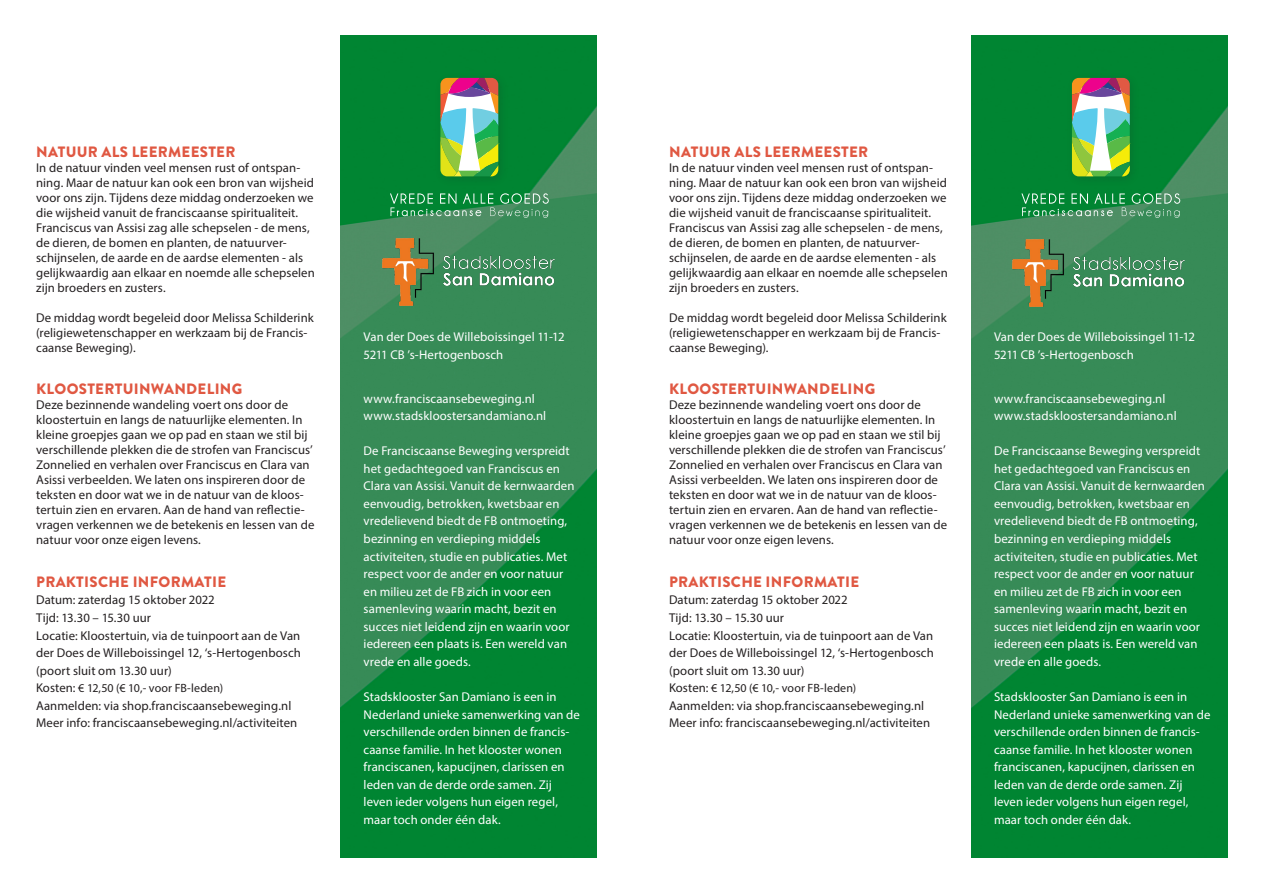
<style>
.page{position:relative;width:1263px;height:893px;background:#fff}
.page>*{position:absolute;margin:0;border:0;box-sizing:border-box;transform-origin:0 0}
.Body_default{font:900 15px "Brandon Grotesque";letter-spacing:.02em;color:#e05842}
.Subtitle__all_caps{font:900 15px "Brandon Grotesque";letter-spacing:.02em;color:#e05842}
.Body_default-2{font:12.75px/15px "Myriad Pro";letter-spacing:.01em;color:#231f20}
.Body_default-3{font:12.75px/17.5px "Myriad Pro";letter-spacing:.01em;color:#fff}
.Body_default-4{font:12px "Myriad Pro";letter-spacing:.01em;color:#231f20}
.s1{font-size:12.75px}
</style>
<div class="page">
<img style="left:341px;top:35px;width:256px;height:823px">
<svg style="left:390px;top:193px;width:159px;height:25px;background:#409a61"></svg>
<div style="left:434px;top:72px;width:75px;height:115px;background:#231f20;opacity:.15"></div>
<svg style="left:440px;top:78px;width:58px;height:98px"></svg>
<img style="left:972px;top:35px;width:256px;height:823px">
<svg style="left:1021px;top:193px;width:159px;height:25px;background:#409a61"></svg>
<div style="left:1066px;top:72px;width:74px;height:115px;background:#008331"></div>
<svg style="left:1072px;top:78px;width:58px;height:98px;background:#aabb94"></svg>
<img style="left:1012px;top:240px;width:177px;height:67px">
<img style="left:382px;top:238px;width:178px;height:68px">
<p class="Subtitle__all_caps" style="left:36px;top:141px;width:201px">NATUUR ALS LEERMEESTER</p>
<p class="Body_default-2" style="left:36px;top:160px;width:280px">In de natuur vinden veel mensen rust of ontspan&shy;ning. Maar de natuur kan ook een bron van wijsheid voor ons zijn. Tijdens deze middag onderzoeken we die wijsheid vanuit de franciscaanse spiritualiteit.<br>Franciscus van Assisi zag alle schepselen - de mens, de dieren, de bomen en planten, de natuurver&shy;schijnselen, de aarde en de aardse elementen - als gelijkwaardig aan elkaar en noemde alle schepselen zijn broeders en zusters.</p>
<p class="Body_default-2" style="left:36px;top:310px;width:279px">De middag wordt begeleid door Melissa Schilderink (religiewetenschapper en werkzaam bij de Francis&shy;caanse Beweging).</p>
<p class="Body_default" style="left:36px;top:378px;width:208px">KLOOSTERTUINWANDELING</p>
<p class="Body_default-2" style="left:36px;top:397px;width:280px">Deze bezinnende wandeling voert ons door de kloostertuin en langs de natuurlijke elementen. In kleine groepjes gaan we op pad en staan we stil bij verschillende plekken die de strofen van Franciscus’ Zonnelied en verhalen over Franciscus en Clara van Asissi verbeelden. We laten ons inspireren door de teksten en door wat we in de natuur van de kloos&shy;tertuin zien en ervaren. Aan de hand van reflectie&shy;vragen verkennen we de betekenis en lessen van de natuur voor onze eigen levens.</p>
<p class="Body_default" style="left:36px;top:571px;width:191px">PRAKTISCHE INFORMATIE</p>
<p class="Body_default-2" style="left:36px;top:592px;width:180px">Datum: zaterdag 15 oktober 2022</p>
<p class="Body_default-2" style="left:36px;top:610px;width:116px">Tijd: 13.30 – 15.30 uur</p>
<p class="Body_default-2" style="left:36px;top:626px;width:266px;line-height:17.5px;text-align:justify">Locatie: Kloostertuin, via de tuinpoort aan de Van der Does de Willeboissingel 12, ‘s-Hertogenbosch (poort sluit om 13.30 uur)</p>
<p class="Body_default-4" style="left:36px;top:681px;width:189px"><span class="s1">Kosten:</span> € 12,50 (€ 10,- voor FB-leden)</p>
<p class="Body_default-2" style="left:36px;top:698px;width:257px">Aanmelden: via shop.franciscaansebeweging.nl</p>
<p class="Body_default-2" style="left:36px;top:715px;width:263px">Meer info: franciscaansebeweging.nl/activiteiten</p>
<p class="Body_default-3" style="left:364px;top:328px;width:202px">Van der Does de Willeboissingel 11-12</p>
<p class="Body_default-3" style="left:364px;top:345px;width:141px">5211 CB ’s-Hertogenbosch</p>
<p class="Body_default-3" style="left:364px;top:389px;width:173px">www.franciscaansebeweging.nl</p>
<p class="Body_default-3" style="left:364px;top:407px;width:184px">www.stadskloostersandamiano.nl</p>
<p class="Body_default-3" style="left:364px;top:442px;width:208px">De Franciscaanse Beweging verspreidt</p>
<p class="Body_default-3" style="left:364px;top:460px;width:198px">het gedachtegoed van Franciscus en</p>
<p class="Body_default-3" style="left:364px;top:477px;width:212px">Clara van Assisi. Vanuit de kernwaarden</p>
<p class="Body_default-3" style="left:364px;top:495px;width:197px">eenvoudig, betrokken, kwetsbaar en</p>
<p class="Body_default-3" style="left:364px;top:512px;width:205px">vredelievend biedt de FB ontmoeting,</p>
<p class="Body_default-3" style="left:364px;top:530px;width:179px">bezinning en verdieping middels</p>
<p class="Body_default-3" style="left:364px;top:547px;width:205px">activiteiten, studie en publicaties. Met</p>
<p class="Body_default-3" style="left:364px;top:565px;width:201px">respect voor de ander en voor natuur</p>
<p class="Body_default-3" style="left:364px;top:582px;width:189px">en milieu zet de FB zich in voor een</p>
<p class="Body_default-3" style="left:364px;top:600px;width:195px">samenleving waarin macht, bezit en</p>
<p class="Body_default-3" style="left:364px;top:617px;width:208px">succes niet leidend zijn en waarin voor</p>
<p class="Body_default-3" style="left:364px;top:635px;width:205px">iedereen een plaats is. Een wereld van</p>
<p class="Body_default-3" style="left:364px;top:653px;width:109px">vrede en alle goeds.</p>
<p class="Body_default-3" style="left:364px;top:688px;width:218px">Stadsklooster San Damiano is een in Nederland unieke samenwerking van de verschillende orden binnen de francis&shy;caanse familie. In het klooster wonen franciscanen, kapucijnen, clarissen en</p>
<p class="Body_default-3" style="left:364px;top:775px;width:190px">leden van de derde orde samen. Zij</p>
<p class="Body_default-3" style="left:364px;top:793px;width:196px">leven ieder volgens hun eigen regel, maar toch onder één dak.</p>
<p class="Subtitle__all_caps" style="left:669px;top:141px;width:201px">NATUUR ALS LEERMEESTER</p>
<p class="Body_default-2" style="left:669px;top:160px;width:280px">In de natuur vinden veel mensen rust of ontspan&shy;ning. Maar de natuur kan ook een bron van wijsheid voor ons zijn. Tijdens deze middag onderzoeken we die wijsheid vanuit de franciscaanse spiritualiteit.<br>Franciscus van Assisi zag alle schepselen - de mens, de dieren, de bomen en planten, de natuurver&shy;schijnselen, de aarde en de aardse elementen - als gelijkwaardig aan elkaar en noemde alle schepselen zijn broeders en zusters.</p>
<p class="Body_default-2" style="left:669px;top:310px;width:279px">De middag wordt begeleid door Melissa Schilderink (religiewetenschapper en werkzaam bij de Francis&shy;caanse Beweging).</p>
<p class="Body_default" style="left:669px;top:378px;width:208px">KLOOSTERTUINWANDELING</p>
<p class="Body_default-2" style="left:669px;top:397px;width:280px">Deze bezinnende wandeling voert ons door de kloostertuin en langs de natuurlijke elementen. In kleine groepjes gaan we op pad en staan we stil bij verschillende plekken die de strofen van Franciscus’ Zonnelied en verhalen over Franciscus en Clara van Asissi verbeelden. We laten ons inspireren door de teksten en door wat we in de natuur van de kloos&shy;tertuin zien en ervaren. Aan de hand van reflectie&shy;vragen verkennen we de betekenis en lessen van de natuur voor onze eigen levens.</p>
<p class="Body_default" style="left:669px;top:571px;width:191px">PRAKTISCHE INFORMATIE</p>
<p class="Body_default-2" style="left:669px;top:592px;width:180px">Datum: zaterdag 15 oktober 2022</p>
<p class="Body_default-2" style="left:669px;top:610px;width:116px">Tijd: 13.30 – 15.30 uur</p>
<p class="Body_default-2" style="left:669px;top:626px;width:266px;line-height:17.5px;text-align:justify">Locatie: Kloostertuin, via de tuinpoort aan de Van der Does de Willeboissingel 12, ‘s-Hertogenbosch (poort sluit om 13.30 uur)</p>
<p class="Body_default-4" style="left:669px;top:681px;width:189px"><span class="s1">Kosten:</span> € 12,50 (€ 10,- voor FB-leden)</p>
<p class="Body_default-2" style="left:669px;top:698px;width:257px">Aanmelden: via shop.franciscaansebeweging.nl</p>
<p class="Body_default-2" style="left:669px;top:715px;width:263px">Meer info: franciscaansebeweging.nl/activiteiten</p>
<p class="Body_default-3" style="left:994px;top:328px;width:202px">Van der Does de Willeboissingel 11-12</p>
<p class="Body_default-3" style="left:994px;top:345px;width:141px">5211 CB ’s-Hertogenbosch</p>
<p class="Body_default-3" style="left:994px;top:389px;width:173px">www.franciscaansebeweging.nl</p>
<p class="Body_default-3" style="left:994px;top:407px;width:184px">www.stadskloostersandamiano.nl</p>
<p class="Body_default-3" style="left:994px;top:442px;width:208px">De Franciscaanse Beweging verspreidt</p>
<p class="Body_default-3" style="left:994px;top:460px;width:198px">het gedachtegoed van Franciscus en</p>
<p class="Body_default-3" style="left:994px;top:477px;width:212px">Clara van Assisi. Vanuit de kernwaarden</p>
<p class="Body_default-3" style="left:994px;top:495px;width:197px">eenvoudig, betrokken, kwetsbaar en</p>
<p class="Body_default-3" style="left:994px;top:512px;width:205px">vredelievend biedt de FB ontmoeting,</p>
<p class="Body_default-3" style="left:994px;top:530px;width:179px">bezinning en verdieping middels</p>
<p class="Body_default-3" style="left:994px;top:547px;width:205px">activiteiten, studie en publicaties. Met</p>
<p class="Body_default-3" style="left:994px;top:565px;width:201px">respect voor de ander en voor natuur</p>
<p class="Body_default-3" style="left:994px;top:582px;width:189px">en milieu zet de FB zich in voor een</p>
<p class="Body_default-3" style="left:994px;top:600px;width:195px">samenleving waarin macht, bezit en</p>
<p class="Body_default-3" style="left:994px;top:617px;width:208px">succes niet leidend zijn en waarin voor</p>
<p class="Body_default-3" style="left:994px;top:635px;width:205px">iedereen een plaats is. Een wereld van</p>
<p class="Body_default-3" style="left:994px;top:653px;width:109px">vrede en alle goeds.</p>
<p class="Body_default-3" style="left:994px;top:688px;width:218px">Stadsklooster San Damiano is een in Nederland unieke samenwerking van de verschillende orden binnen de francis&shy;caanse familie. In het klooster wonen franciscanen, kapucijnen, clarissen en</p>
<p class="Body_default-3" style="left:994px;top:775px;width:190px">leden van de derde orde samen. Zij</p>
<p class="Body_default-3" style="left:994px;top:793px;width:196px">leven ieder volgens hun eigen regel, maar toch onder één dak.</p>
</div>
